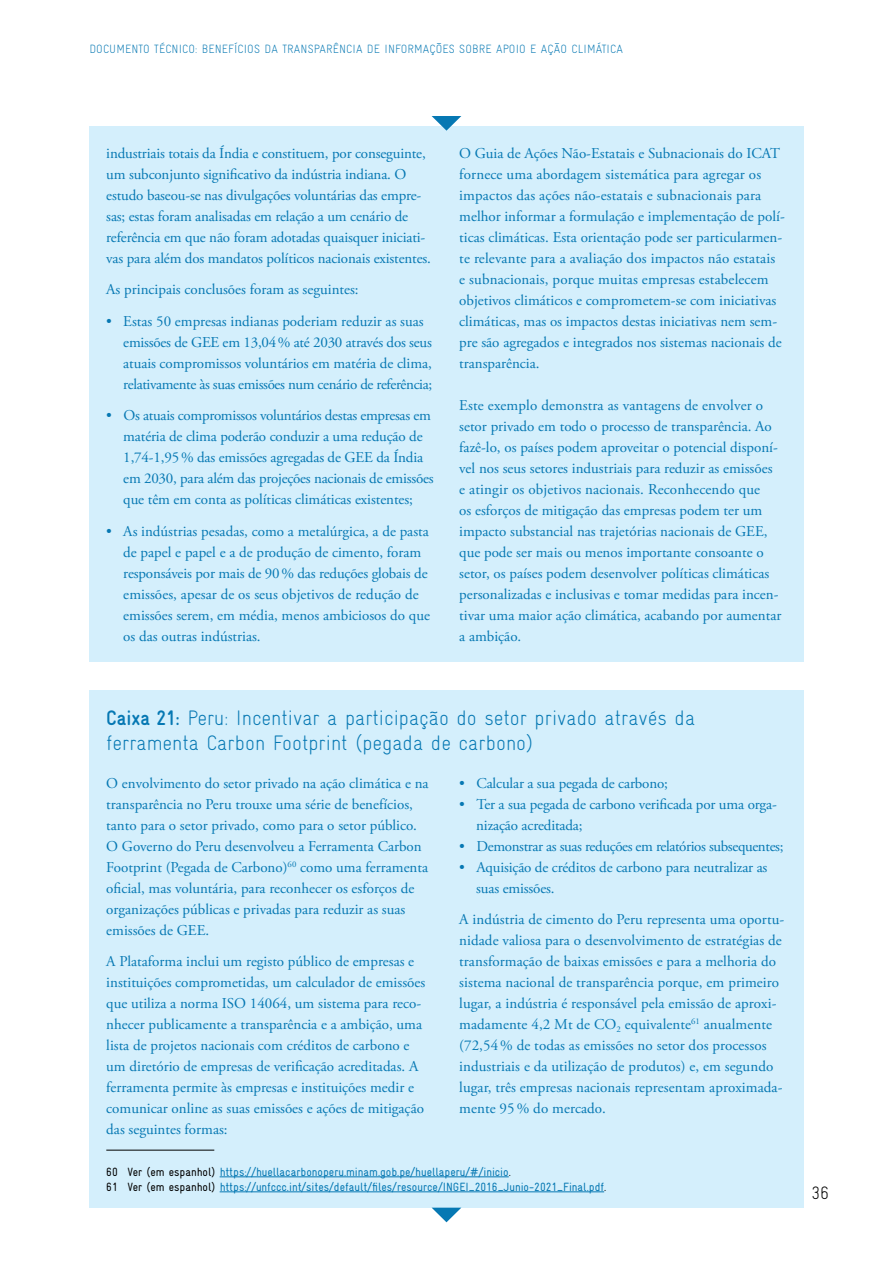
<style>
.page{position:relative;width:893px;height:1263px;background:#fff}
.page>*{position:absolute;margin:0;border:0;box-sizing:border-box;transform-origin:0 0}
.t1{font:300 21px/25.2px "Gravur Condensed Pro";color:#0678b3}
.t2{font:300 18px "Gravur Condensed Pro";color:#000}
.t3{font:15px/21px "Adobe Garamond Pro";color:#0678b3}
.t4{font:15px "Adobe Garamond Pro";letter-spacing:-.025em;color:#0678b3}
.t5{font:12px/15px "Gravur Condensed Pro";color:#0678b3}
.t6{font:300 12px "Gravur Condensed Pro";letter-spacing:.01em;color:#0678b3}
.s1{font-weight:700}
.s2{color:#000}
</style>
<div class="page">
<div style="left:89px;top:126px;width:715px;height:536px;background:#d4effc"></div>
<div style="left:89px;top:690px;width:715px;height:518px;background:#d4effc"></div>
<hr style="left:106px;top:1150px;width:108px;height:1px;background:#000">
<hr style="left:220px;top:1176px;width:289px;height:1px;background:#0678b3">
<hr style="left:220px;top:1191px;width:384px;height:1px;background:#0678b3">
<svg style="left:432px;top:116px;width:29px;height:15px"></svg>
<svg style="left:432px;top:1208px;width:29px;height:14px"></svg>
<p class="t6" style="left:89px;top:41px;width:535px">DOCUMENTO TÉCNICO: BENEFÍCIOS DA TRANSPARÊNCIA DE INFORMAÇÕES SOBRE APOIO E AÇÃO CLIMÁTICA</p>
<p class="t3" style="left:106px;top:143px;width:326px">industriais totais da Índia e constituem, por conseguinte, um subconjunto significativo da indústria indiana. O estudo baseou-se nas divulgações voluntárias das empre&shy;sas; estas foram analisadas em relação a um cenário de referência em que não foram adotadas quaisquer iniciati&shy;vas para além dos mandatos políticos nacionais existentes.</p>
<p class="t3" style="left:106px;top:279px;width:254px">As principais conclusões foram as seguintes:</p>
<p class="t3" style="left:123px;top:311px;width:310px;text-indent:-17px">• Estas 50 empresas indianas poderiam reduzir as suas emissões de GEE em 13,04% até 2030 através dos seus atuais compromissos voluntários em matéria de clima, relativamente às suas emissões num cenário de referência;</p>
<p class="t3" style="left:123px;top:405px;width:312px;text-indent:-17px">• Os atuais compromissos voluntários destas empresas em matéria de clima poderão conduzir a uma redução de 1,74-1,95% das emissões agregadas de GEE da Índia em 2030, para além das projeções nacionais de emissões que têm em conta as políticas climáticas existentes;</p>
<p class="t3" style="left:123px;top:521px;width:308px;text-indent:-17px">• As indústrias pesadas, como a metalúrgica, a de pasta de papel e papel e a de produção de cimento, foram responsáveis por mais de 90% das reduções globais de emissões, apesar de os seus objetivos de redução de emissões serem, em média, menos ambiciosos do que os das outras indústrias.</p>
<p class="t3" style="left:459px;top:143px;width:327px">O Guia de Ações Não-Estatais e Subnacionais do ICAT fornece uma abordagem sistemática para agregar os impactos das ações não-estatais e subnacionais para melhor informar a formulação e implementação de polí&shy;ticas climáticas. Esta orientação pode ser particularmen&shy;te relevante para a avaliação dos impactos não estatais e subnacionais, porque muitas empresas estabelecem objetivos climáticos e comprometem-se com iniciativas climáticas, mas os impactos destas iniciativas nem sem&shy;pre são agregados e integrados nos sistemas nacionais de transparência.</p>
<p class="t3" style="left:459px;top:395px;width:324px">Este exemplo demonstra as vantagens de envolver o setor privado em todo o processo de transparência. Ao fazê-lo, os países podem aproveitar o potencial disponí&shy;vel nos seus setores industriais para reduzir as emissões e atingir os objetivos nacionais. Reconhecendo que<br>os esforços de mitigação das empresas podem ter um impacto substancial nas trajetórias nacionais de GEE, que pode ser mais ou menos importante consoante o setor, os países podem desenvolver políticas climáticas personalizadas e inclusivas e tomar medidas para incen&shy;tivar uma maior ação climática, acabando por aumentar a ambição.</p>
<h1 class="t1" style="left:106px;top:705px;width:590px"><span class="s1">Caixa 21:</span> Peru: Incentivar a participação do setor privado através da ferramenta Carbon Footprint (pegada de carbono)</h1>
<p class="t3" style="left:106px;top:773px;width:324px">O envolvimento do setor privado na ação climática e na transparência no Peru trouxe uma série de benefícios, tanto para o setor privado, como para o setor público.<br>O Governo do Peru desenvolveu a Ferramenta Carbon Footprint (Pegada de Carbono)<sup>60</sup> como uma ferramenta oficial, mas voluntária, para reconhecer os esforços de organizações públicas e privadas para reduzir as suas emissões de GEE.</p>
<p class="t3" style="left:106px;top:951px;width:320px">A Plataforma inclui um registo público de empresas e instituições comprometidas, um calculador de emissões que utiliza a norma ISO 14064, um sistema para reco&shy;nhecer publicamente a transparência e a ambição, uma lista de projetos nacionais com créditos de carbono e um diretório de empresas de verificação acreditadas. A ferramenta permite às empresas e instituições medir e comunicar online as suas emissões e ações de mitigação das seguintes formas:</p>
<p class="t3" style="left:459px;top:773px;width:210px">• Calcular a sua pegada de carbono;</p>
<p class="t3" style="left:476px;top:794px;width:302px;text-indent:-17px">• Ter a sua pegada de carbono verificada por uma orga&shy;nização acreditada;</p>
<p class="t4" style="left:459px;top:837px;width:326px">• Demonstrar as suas reduções em relatórios subsequentes;</p>
<p class="t3" style="left:476px;top:857px;width:293px;text-indent:-17px">• Aquisição de créditos de carbono para neutralizar as suas emissões.</p>
<p class="t3" style="left:459px;top:909px;width:327px">A indústria de cimento do Peru representa uma oportu&shy;nidade valiosa para o desenvolvimento de estratégias de transformação de baixas emissões e para a melhoria do sistema nacional de transparência porque, em primeiro lugar, a indústria é responsável pela emissão de aproxi&shy;madamente 4,2 Mt de CO<sub>2</sub> equivalente<sup>61</sup> anualmente (72,54% de todas as emissões no setor dos processos industriais e da utilização de produtos) e, em segundo lugar, três empresas nacionais representam aproximada&shy;mente 95% do mercado.</p>
<p class="t5" style="left:106px;top:1164px;width:501px"><span class="s2">60 Ver (em espanhol)</span> https://huellacarbonoperu.minam.gob.pe/huellaperu/#/inicio<span class="s2">.<br>61 Ver (em espanhol)</span> https://unfccc.int/sites/default/files/resource/INGEI_2016_Junio-2021_Final.pdf<span class="s2">.</span></p>
<p class="t2" style="left:811px;top:1182px;width:20px">36</p>
</div>
